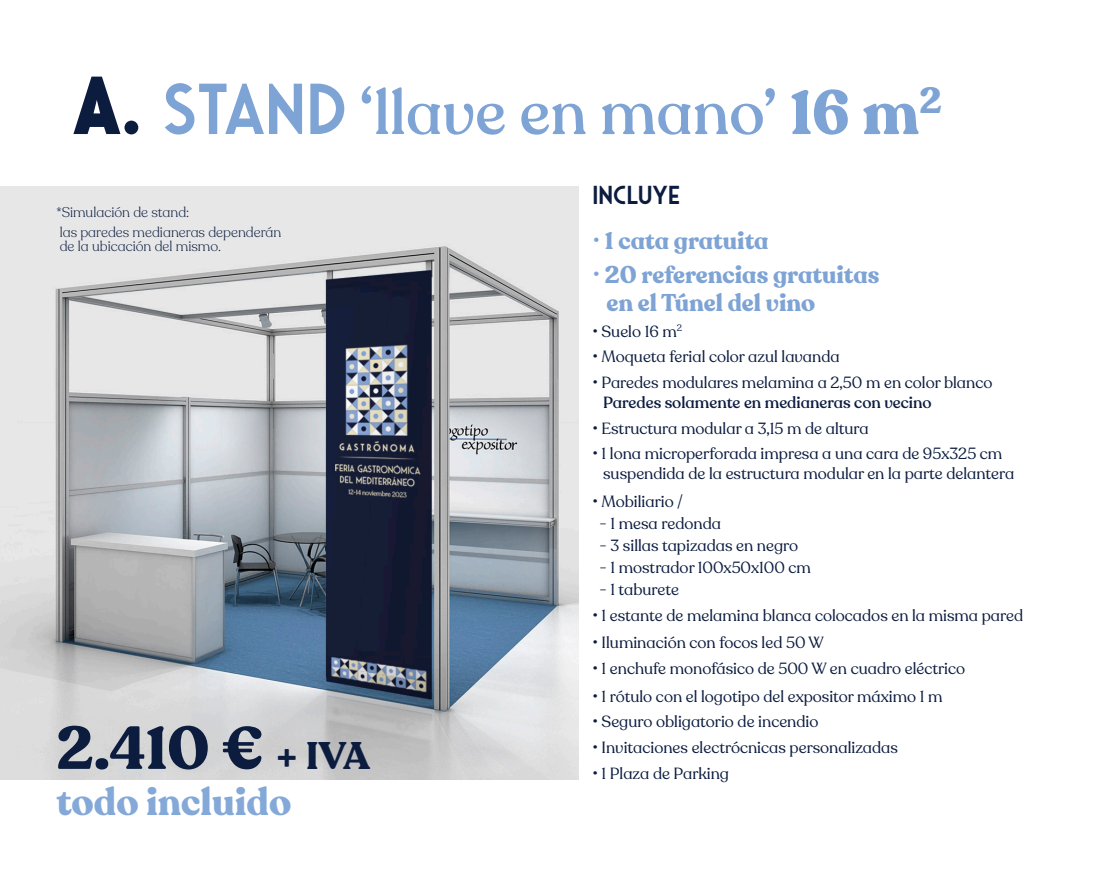
<style>
.page{position:relative;width:1106px;height:879px;background:#fff}
.page>*{position:absolute;margin:0;border:0;box-sizing:border-box;transform-origin:0 0}
.t1{font:500 62px "Recoleta Alt";color:#7ea3d5}
.t2{font:700 60px "Recoleta Alt";color:#0b1c3f}
.t3{font:700 38px "Recoleta Alt";color:#84a9d8}
.t4{font:600 26px "Saveur Sans";color:#0b1c3f}
.t5{font:700 24px/28px "Recoleta Alt";color:#7ea3d5}
.t6{font:16px/20px "Recoleta Alt";color:#0b1c3f}
.t7{font:300 14px/14px "Recoleta Alt";color:#0b1c3f}
.s1{font-family:"Saveur Sans";font-weight:700;font-size:82px;color:#0b1c3f}
.s2{font-family:"Saveur Sans";font-weight:600;font-size:72px}
.s3{font-weight:700}
.s4{font-size:38px}
.s5{font-weight:300}
.s6{font-weight:500}
</style>
<div class="page">
<img style="left:0;top:186px;width:578px;height:593px">
<p class="t1" style="left:72px;top:74px;width:871px"><span class="s1">A.</span> <span class="s2">STAND</span> ‘llave en mano’ <span class="s3">16 m</span><sup>2</sup></p>
<p class="t7" style="left:56px;top:205px;width:134px">*Simulación de stand:</p>
<p class="t7" style="left:60px;top:225px;width:223px">las paredes medianeras dependerán de la ubicación del mismo.</p>
<p class="t2" style="left:56px;top:710px;width:315px">2.410 € <span class="s4">+ IVA</span></p>
<p class="t3" style="left:56px;top:777px;width:236px">todo incluido</p>
<p class="t4" style="left:592px;top:181px;width:89px">INCLUYE</p>
<p class="t5" style="left:592px;top:227px;width:178px"><span class="s5">•</span> 1 cata gratuita</p>
<p class="t5" style="left:606px;top:261px;width:274px;text-indent:-14px"><span class="s5">•</span> 20 referencias gratuitas en el Túnel del vino</p>
<p class="t6" style="left:592px;top:321px;width:91px">• Suelo 16 m<sup>2</sup></p>
<p class="t6" style="left:592px;top:347px;width:249px">• Moqueta ferial color azul lavanda</p>
<p class="t6" style="left:603px;top:373px;width:391px;text-indent:-11px">• Paredes modulares melamina a 2,50 m en color blanco<br><span class="s6">Paredes solamente en medianeras con vecino</span></p>
<p class="t6" style="left:592px;top:418px;width:278px">• Estructura modular a 3,15 m de altura</p>
<p class="t6" style="left:603px;top:444px;width:412px;text-indent:-11px">• 1 lona microperforada impresa a una cara de 95x325 cm suspendida de la estructura modular en la parte delantera</p>
<p class="t6" style="left:592px;top:492px;width:92px">• Mobiliario /</p>
<p class="t6" style="left:599px;top:514px;width:123px">- 1 mesa redonda</p>
<p class="t6" style="left:599px;top:536px;width:200px">- 3 sillas tapizadas en negro</p>
<p class="t6" style="left:599px;top:558px;width:213px">- 1 mostrador 100x50x100 cm</p>
<p class="t6" style="left:599px;top:580px;width:81px">- 1 taburete</p>
<p class="t6" style="left:592px;top:605px;width:432px">• 1 estante de melamina blanca colocados en la misma pared</p>
<p class="t6" style="left:592px;top:633px;width:233px">• Iluminación con focos led 50 W</p>
<p class="t6" style="left:592px;top:659px;width:374px">• 1 enchufe monofásico de 500 W en cuadro eléctrico</p>
<p class="t6" style="left:592px;top:686px;width:352px">• 1 rótulo con el logotipo del expositor máximo 1 m</p>
<p class="t6" style="left:592px;top:712px;width:228px">• Seguro obligatorio de incendio</p>
<p class="t6" style="left:592px;top:738px;width:307px">• Invitaciones electrócnicas personalizadas</p>
<p class="t6" style="left:592px;top:763px;width:138px">• 1 Plaza de Parking</p>
</div>
